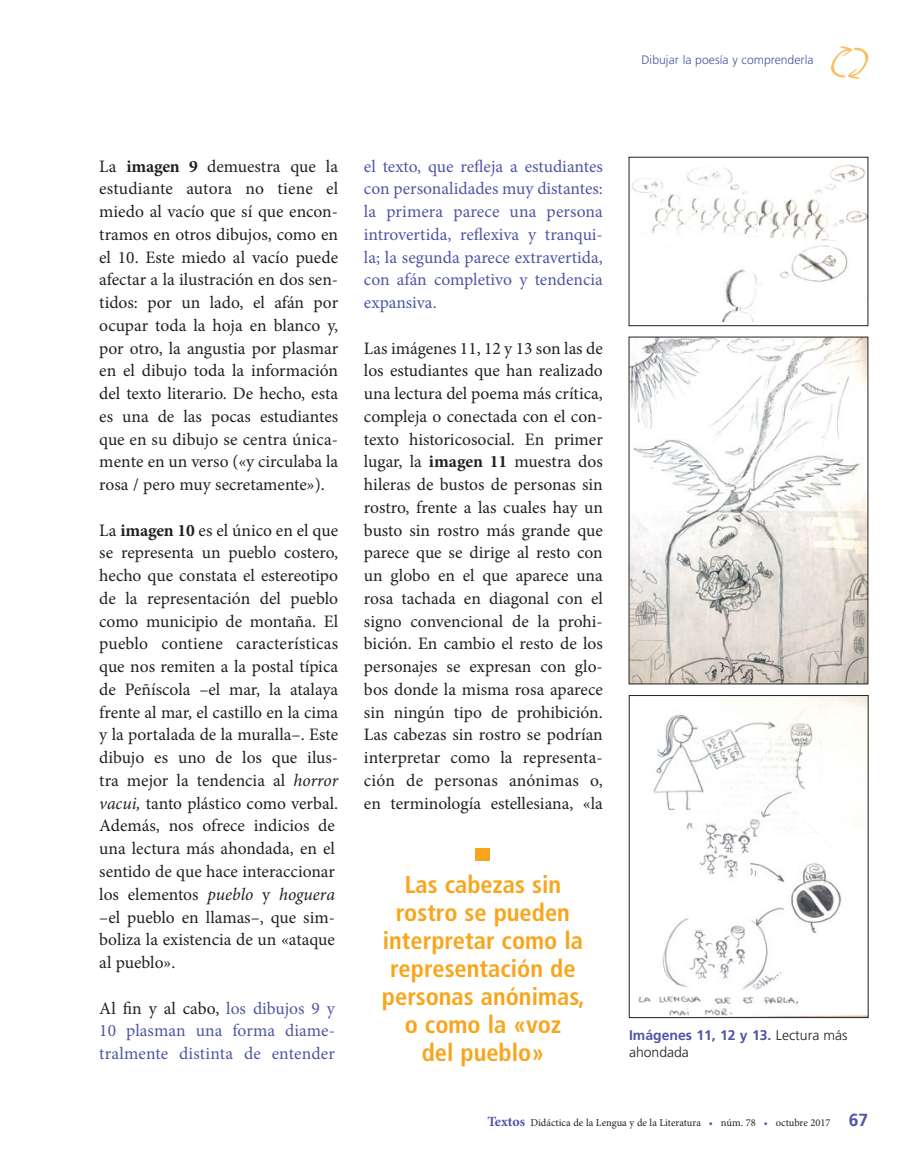
<style>
.page{position:relative;width:918px;height:1166px;background:#fff}
.page>*{position:absolute;margin:0;border:0;box-sizing:border-box;transform-origin:0 0}
.t1{font:700 condensed 42px "Minion Pro";color:#f9a51b;scale:1.2 1}
.t2{font:700 condensed 24.5px/28px "Frutiger LT Std";color:#f9a51b;text-align:center}
.t3{font:17.5px/22.8px "Minion Pro";color:#231f20;text-align:justify}
.t4{font:17.5px/22.8px "Minion Pro";color:#4e55a4;text-align:justify}
.t5{font:300 14px/16.8px "Frutiger LT Std";color:#231f20}
.t6{font:300 12.25px "Frutiger LT Std";color:#4e55a4}
.t7{font:10.5px "Minion Pro";color:#231f20}
.s1{font-weight:700}
.s2{font-style:italic}
.s3{color:#231f20}
.s4{font-weight:700;color:#4e55a4}
.s5{font-weight:700;font-size:14px;color:#4e55a4}
.s6{color:#4e55a4}
.s7{font-family:"Frutiger LT Std";font-weight:700;font-size:17.5px;color:#4e55a4}
</style>
<div class="page">
<svg style="left:831px;top:46px;width:38px;height:33px"></svg>
<img style="left:632px;top:164px;width:234px;height:158px">
<img style="left:631px;top:339px;width:235px;height:343px">
<img style="left:638px;top:697px;width:228px;height:319px">
<div style="left:629px;top:695px;width:239px;height:323px;border:1px solid #231f20"></div>
<p class="t6" style="left:641px;top:53px;width:173px">Dibujar la poesía y comprenderla</p>
<p class="t3" style="left:99px;top:155px;width:240px">La <span class="s1">imagen 9</span> demuestra que la estudiante autora no tiene el miedo al vacío que sí que encon&shy;tramos en otros dibujos, como en el 10. Este miedo al vacío puede afectar a la ilustración en dos sen&shy;tidos: por un lado, el afán por ocupar toda la hoja en blanco y, por otro, la angustia por plasmar en el dibujo toda la información del texto literario. De hecho, esta es una de las pocas estudiantes que en su dibujo se centra única&shy;mente en un verso («y circulaba la rosa / pero muy secretamente»).</p>
<p class="t3" style="left:99px;top:519px;width:240px;text-align:left">La <span class="s1">imagen 10</span> es el único en el que se representa un pueblo costero, hecho que constata el estereotipo de la representación del pueblo como municipio de montaña. El pueblo contiene características que nos remiten a la postal típica de Peñíscola –el mar, la atalaya frente al mar, el castillo en la cima y la portalada de la muralla–. Este dibujo es uno de los que ilus&shy;tra mejor la tendencia al <span class="s2">horror vacui,</span> tanto plástico como verbal.<br>Además, nos ofrece indicios de una lectura más ahondada, en el sentido de que hace interaccionar los elementos <span class="s2">pueblo</span> y <span class="s2">hoguera </span>–el pueblo en llamas–, que sim&shy;boliza la existencia de un «ataque al pueblo».</p>
<p class="t4" style="left:99px;top:996px;width:237px"><span class="s3">Al fin y al cabo,</span> los dibujos 9 y 10 plasman una forma diame&shy;tralmente distinta de entender</p>
<p class="t4" style="left:364px;top:155px;width:240px">el texto, que refleja a estudiantes con personalidades muy distantes: la primera parece una persona introvertida, reflexiva y tranqui&shy;la; la segunda parece extravertida, con afán completivo y tendencia expansiva.</p>
<p class="t3" style="left:364px;top:337px;width:240px">Las imágenes 11, 12 y 13 son las de los estudiantes que han realizado una lectura del poema más crítica, compleja o conectada con el con&shy;texto historicosocial. En primer lugar, la <span class="s1">imagen 11</span> muestra dos hileras de bustos de personas sin rostro, frente a las cuales hay un busto sin rostro más grande que parece que se dirige al resto con un globo en el que aparece una rosa tachada en diagonal con el signo convencional de la prohi&shy;bición. En cambio el resto de los personajes se expresan con glo&shy;bos donde la misma rosa aparece sin ningún tipo de prohibición.<br>Las cabezas sin rostro se podrían interpretar como la representa&shy;ción de personas anónimas o, en terminología estellesiana, «la</p>
<h1 class="t1" style="left:473px;top:822px;width:19px">■</h1>
<h2 class="t2" style="left:382px;top:870px;width:204px">Las cabezas sin rostro se pueden interpretar como la representación de personas anónimas, o como la «voz<br>del pueblo»</h2>
<p class="t5" style="left:629px;top:1027px;width:220px"><span class="s4">Imágenes 11, 12 y 13.</span> Lectura más ahondada</p>
<p class="t7" style="left:487px;top:1116px;width:382px"><span class="s5">Textos</span> Didáctica de la Lengua y de la Literatura <span class="s6">•</span> núm. 78 <span class="s6">•</span> octubre 2017 <span class="s7">67</span></p>
</div>
